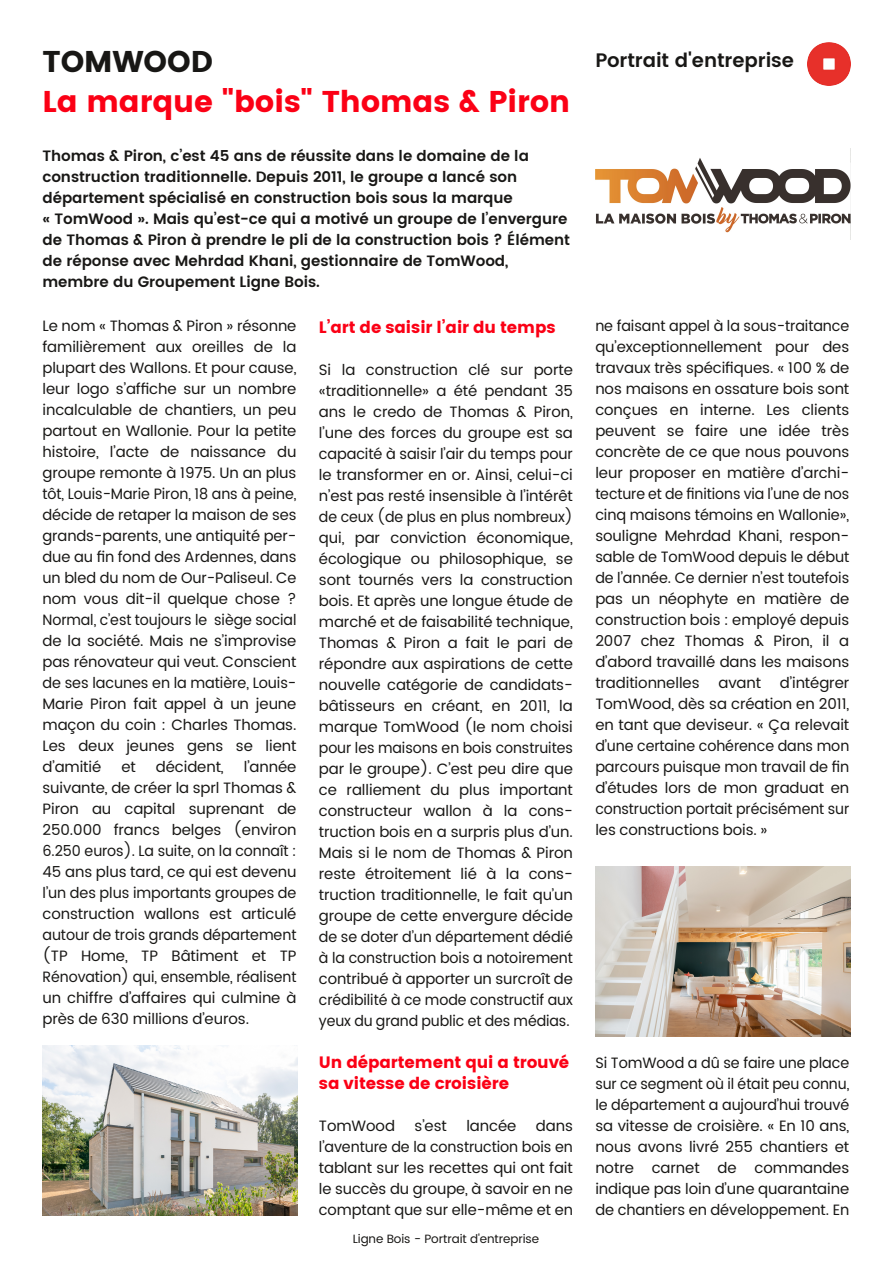
<style>
.page{position:relative;width:893px;height:1263px;background:#fff}
.page>*{position:absolute;margin:0;border:0;box-sizing:border-box;transform-origin:0 0}
.t1{font:30px "Poppins";letter-spacing:-.005em;color:#fb0015}
.t2{font:30px "Poppins";letter-spacing:-.005em;color:#181715}
.t3{font:600 19.5px "Poppins";letter-spacing:-.005em;color:#181715}
.t4{font:16.5px/21px "Poppins";letter-spacing:-.005em;color:#fb0015}
.t5{font:15px/21px "Poppins";letter-spacing:-.01em;color:#181715;text-align:justify}
.t6{font:15px/21px "Poppins";letter-spacing:-.01em;color:#181715;text-align:justify;scale:.96 1}
.t7{font:600 15px/21px "Poppins";letter-spacing:-.005em;color:#181715}
.t8{font:12px "Poppins";letter-spacing:-.005em;color:#181715}
</style>
<div class="page">
<img style="left:808px;top:43px;width:42px;height:42px">
<img style="left:595px;top:158px;width:255px;height:75px">
<img style="left:43px;top:1046px;width:255px;height:170px">
<img style="left:595px;top:866px;width:255px;height:171px">
<h1 class="t2" style="left:43px;top:44px;width:172px">TOMWOOD</h1>
<h1 class="t1" style="left:43px;top:84px;width:529px">La marque "bois" Thomas &amp; Piron</h1>
<p class="t7" style="left:43px;top:145px;width:529px">Thomas &amp; Piron, c’est 45 ans de réussite dans le domaine de la construction traditionnelle. Depuis 2011, le groupe a lancé son département spécialisé en construction bois sous la marque<br>« TomWood ». Mais qu’est-ce qui a motivé un groupe de l’envergure de Thomas &amp; Piron à prendre le pli de la construction bois ? Élément de réponse avec Mehrdad Khani, gestionnaire de TomWood, membre du Groupement Ligne Bois.</p>
<p class="t5" style="left:43px;top:315px;width:256px">Le nom « Thomas &amp; Piron » résonne familièrement aux oreilles de la plupart des Wallons. Et pour cause, leur logo s’affiche sur un nombre incalculable de chantiers, un peu partout en Wallonie. Pour la petite histoire, l’acte de naissance du groupe remonte à 1975. Un an plus tôt, Louis-Marie Piron, 18 ans à peine, décide de retaper la maison de ses grands-parents, une antiquité per&shy;due au fin fond des Ardennes, dans un bled du nom de Our-Paliseul. Ce nom vous dit-il quelque chose ?<br>Normal, c’est toujours le siège social de la société. Mais ne s’improvise pas rénovateur qui veut. Conscient de ses lacunes en la matière, Louis-Marie Piron fait appel à un jeune maçon du coin : Charles Thomas.<br>Les deux jeunes gens se lient d’amitié</p>
<p class="t4" style="left:319px;top:317px;width:238px">L’art de saisir l’air du temps</p>
<p class="t5" style="left:319px;top:359px;width:256px">Si la construction clé sur porte «traditionnelle» a été pendant 35 ans le credo de Thomas &amp; Piron, l’une des forces du groupe est sa capacité à saisir l’air du temps pour le transformer en or. Ainsi, celui-ci n’est pas resté insensible à l’intérêt de ceux (de plus en plus nombreux) qui, par conviction économique, écologique ou philosophique, se sont tournés vers la construction bois. Et après une longue étude de marché et de faisabilité technique, Thomas &amp; Piron a fait le pari de répondre aux aspirations de cette nouvelle catégorie de candidats&shy;bâtisseurs en créant, en 2011, la marque TomWood (le nom choisi pour les maisons en bois construites par le groupe). C’est peu dire que ce ralliement du plus important constructeur wallon à la cons&shy;truction bois en a surpris plus d’un.<br>Mais si le nom de Thomas &amp; Piron reste étroitement lié à la cons&shy;truction traditionnelle, le fait qu’un groupe de cette envergure décide de se doter d’un département dédié à la construction bois a notoirement contribué à apporter un surcroît de crédibilité à ce mode constructif aux yeux du grand public et des médias.</p>
<p class="t4" style="left:319px;top:1052px;width:252px">Un département qui a trouvé sa vitesse de croisière</p>
<p class="t5" style="left:319px;top:1115px;width:78px">TomWood</p>
<p class="t5" style="left:415px;top:1115px;width:34px">s’est</p>
<p class="t5" style="left:466px;top:1115px;width:51px">lancée</p>
<p class="t5" style="left:43px;top:756px;width:256px;text-indent:201px">l’année suivante, de créer la sprl Thomas &amp; Piron au capital suprenant de 250.000 francs belges (environ 6.250 euros). La suite, on la connaît :<br>45 ans plus tard, ce qui est devenu l’un des plus importants groupes de construction wallons est articulé autour de trois grands département (TP Home, TP Bâtiment et TP Rénovation) qui, ensemble, réalisent un chiffre d’affaires qui culmine à près de 630 millions d’euros.</p>
<p class="t5" style="left:121px;top:756px;width:16px">et</p>
<p class="t5" style="left:156px;top:756px;width:69px">décident,</p>
<p class="t5" style="left:319px;top:1115px;width:255px;text-indent:217px">dans l’aventure de la construction bois en tablant sur les recettes qui ont fait le succès du groupe, à savoir en ne comptant que sur elle-même et en</p>
<p class="t8" style="left:353px;top:1231px;width:188px">Ligne Bois - Portrait d'entreprise</p>
<h2 class="t3" style="left:595px;top:48px;width:200px">Portrait d'entreprise</h2>
<p class="t6" style="left:595px;top:315px;width:266px">ne faisant appel à la sous-traitance qu’exceptionnellement pour des travaux très spécifiques. « 100 % de nos maisons en ossature bois sont conçues en interne. Les clients peuvent se faire une idée très concrète de ce que nous pouvons leur proposer en matière d’archi&shy;tecture et de finitions via l’une de nos cinq maisons témoins en Wallonie», souligne Mehrdad Khani, respon&shy;sable de TomWood depuis le début de l’année. Ce dernier n’est toutefois pas un néophyte en matière de construction bois : employé depuis 2007 chez Thomas &amp; Piron, il a d’abord travaillé dans les maisons traditionnelles</p>
<p class="t5" style="left:595px;top:672px;width:255px;text-indent:185px">d’intégrer TomWood, dès sa création en 2011, en tant que deviseur. « Ça relevait d’une certaine cohérence dans mon parcours puisque mon travail de fin d’études lors de mon graduat en construction portait précisément sur les constructions bois. »</p>
<p class="t5" style="left:718px;top:672px;width:44px">avant</p>
<p class="t6" style="left:595px;top:1052px;width:266px">Si TomWood a dû se faire une place sur ce segment où il était peu connu, le département a aujourd’hui trouvé sa vitesse de croisière. « En 10 ans, nous avons livré 255 chantiers et notre carnet de commandes indique pas loin d’une quarantaine de chantiers en développement. En</p>
</div>
